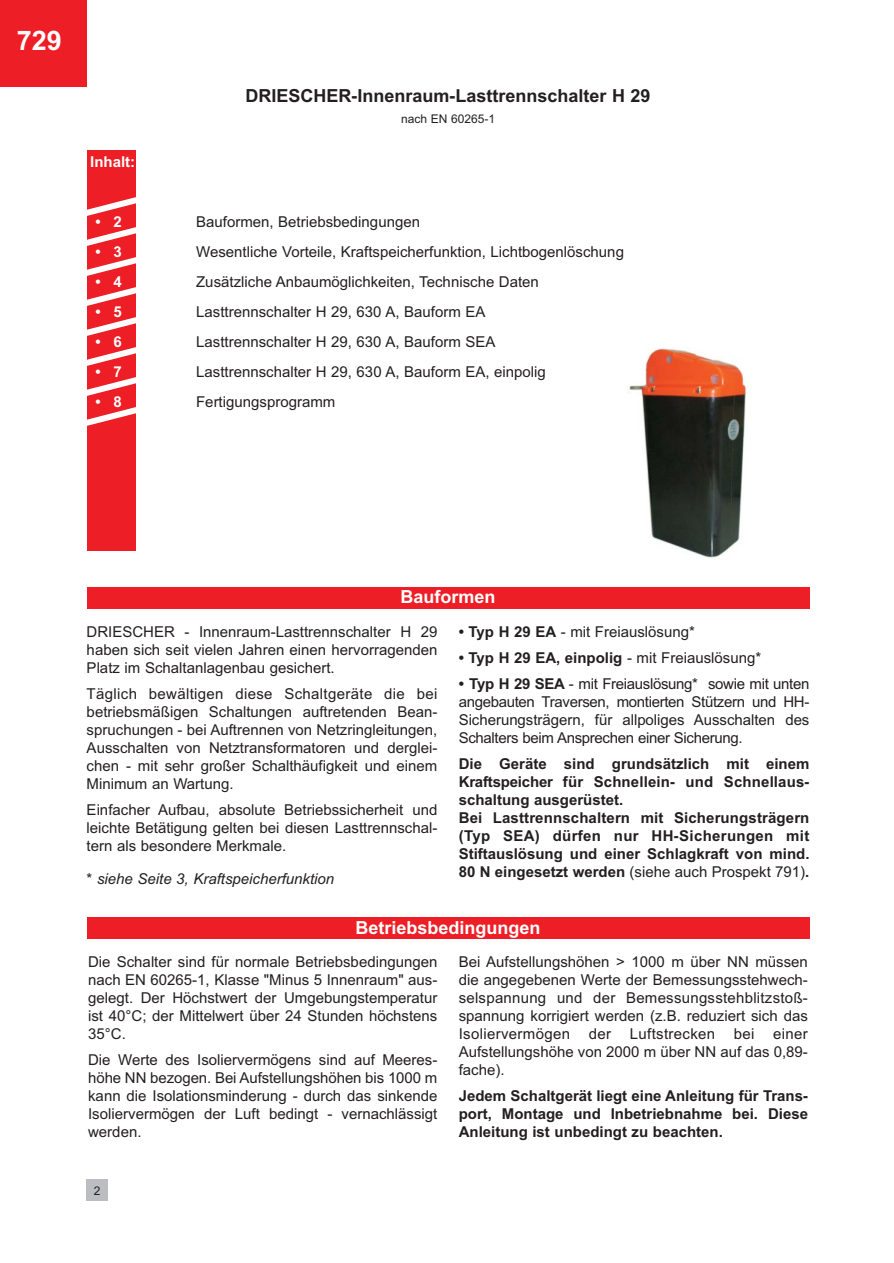
<style>
.page{position:relative;width:894px;height:1263px;background:#fff}
.page>*{position:absolute;margin:0;border:0;box-sizing:border-box;transform-origin:0 0}
.t1{font:27px "Arial Bold MS";color:#fff}
.t2{font:18px "Arial Bold MS";color:#231f20}
.t3{font:18px "Arial Bold MS";color:#fff}
.t4{font:15px/18px "Arial MS";color:#231f20;text-align:justify}
.t5{font:15px/18px "Arial Bold MS";color:#231f20}
.t6{font:15px "Arial Italic MS";color:#231f20}
.t7{font:15px "Arial Bold MS";color:#fff}
.t8{font:12px "Arial MS";color:#231f20}
.s1{font-family:"Arial Bold MS"}
.s2{font-family:"Arial Italic MS"}
.s3{font-family:"Arial MS"}
</style>
<div class="page">
<div style="left:87px;top:150px;width:49px;height:401px;background:#ed1e25"></div>
<div style="left:87px;top:1180px;width:21px;height:21px;background:#bbbdc0"></div>
<div style="left:0;top:0;width:87px;height:87px;background:#ed1e25"></div>
<div style="left:87px;top:587px;width:722px;height:22px;background:#ed1e25"></div>
<div style="left:87px;top:918px;width:722px;height:21px;background:#ed1e25"></div>
<svg style="left:87px;top:197px;width:49px;height:229px"></svg>
<img style="left:629px;top:348px;width:118px;height:210px">
<h1 class="t1" style="left:17px;top:31px;width:47px">729</h1>
<p class="t7" style="left:90px;top:156px;width:46px">Inhalt:</p>
<p class="t2" style="left:246px;top:89px;width:407px">DRIESCHER-Innenraum-Lasttrennschalter H 29</p>
<p class="t8" style="left:401px;top:115px;width:96px">nach EN 60265-1</p>
<p class="t7" style="left:95px;top:216px;width:28px">• 2</p>
<p class="t4" style="left:196px;top:214px;width:225px">Bauformen, Betriebsbedingungen</p>
<p class="t7" style="left:95px;top:246px;width:28px">• 3</p>
<p class="t4" style="left:196px;top:244px;width:429px">Wesentliche Vorteile, Kraftspeicherfunktion, Lichtbogenlöschung</p>
<p class="t7" style="left:95px;top:276px;width:28px">• 4</p>
<p class="t4" style="left:196px;top:274px;width:344px">Zusätzliche Anbaumöglichkeiten, Technische Daten</p>
<p class="t7" style="left:95px;top:306px;width:28px">• 5</p>
<p class="t4" style="left:196px;top:304px;width:291px">Lasttrennschalter H 29, 630 A, Bauform EA</p>
<p class="t7" style="left:95px;top:336px;width:28px">• 6</p>
<p class="t4" style="left:196px;top:334px;width:301px">Lasttrennschalter H 29, 630 A, Bauform SEA</p>
<p class="t7" style="left:95px;top:366px;width:28px">• 7</p>
<p class="t4" style="left:196px;top:364px;width:351px">Lasttrennschalter H 29, 630 A, Bauform EA, einpolig</p>
<p class="t7" style="left:95px;top:396px;width:28px">• 8</p>
<p class="t4" style="left:196px;top:394px;width:141px">Fertigungsprogramm</p>
<p class="t3" style="left:401px;top:591px;width:97px">Bauformen</p>
<p class="t4" style="left:87px;top:624px;width:352px">DRIESCHER - Innenraum-Lasttrennschalter H 29 haben sich seit vielen Jahren einen hervorragenden Platz im Schaltanlagenbau gesichert.</p>
<p class="t4" style="left:87px;top:686px;width:352px">Täglich bewältigen diese Schaltgeräte die bei betriebsmäßigen Schaltungen auftretenden Bean&shy;spruchungen - bei Auftrennen von Netzringleitungen, Ausschalten von Netztransformatoren und derglei&shy;chen - mit sehr großer Schalthäufigkeit und einem Minimum an Wartung.</p>
<p class="t4" style="left:87px;top:802px;width:352px">Einfacher Aufbau, absolute Betriebssicherheit und leichte Betätigung gelten bei diesen Lasttrennschal&shy;tern als besondere Merkmale.</p>
<p class="t6" style="left:87px;top:873px;width:249px">* siehe Seite 3, Kraftspeicherfunktion</p>
<p class="t4" style="left:459px;top:624px;width:238px"><span class="s1">• Typ H 29 EA</span> - mit Freiauslösung<span class="s2">*</span></p>
<p class="t5" style="left:459px;top:650px;width:304px">• Typ H 29 EA, einpolig <span class="s3">- mit Freiauslösung</span><span class="s2">*</span></p>
<p class="t4" style="left:459px;top:676px;width:352px"><span class="s1">• Typ H 29 SEA</span> - mit Freiauslösung<span class="s2">*</span> sowie mit unten angebauten Traversen, montierten Stützern und HH-Sicherungsträgern, für allpoliges Ausschalten des Schalters beim Ansprechen einer Sicherung.</p>
<p class="t5" style="left:459px;top:756px;width:352px">Die Geräte sind grundsätzlich mit einem Kraftspeicher für Schnellein- und Schnellaus&shy;schaltung ausgerüstet.<br>Bei Lasttrennschaltern mit Sicherungsträgern (Typ SEA) dürfen nur HH-Sicherungen mit Stiftauslösung und einer Schlagkraft von mind.</p>
<p class="t4" style="left:459px;top:864px;width:352px"><span class="s1">80 N eingesetzt werden</span> (siehe auch Prospekt 791)<span class="s1">.</span></p>
<p class="t3" style="left:356px;top:921px;width:187px">Betriebsbedingungen</p>
<p class="t4" style="left:88px;top:954px;width:351px">Die Schalter sind für normale Betriebsbedingungen nach EN 60265-1, Klasse "Minus 5 Innenraum" aus&shy;gelegt. Der Höchstwert der Umgebungstemperatur ist 40°C; der Mittelwert über 24 Stunden höchstens 35°C.</p>
<p class="t4" style="left:88px;top:1052px;width:351px">Die Werte des Isoliervermögens sind auf Meeres&shy;höhe NN bezogen. Bei Aufstellungshöhen bis 1000 m kann die Isolationsminderung - durch das sinkende Isoliervermögen der Luft bedingt - vernachlässigt werden.</p>
<p class="t4" style="left:459px;top:954px;width:351px">Bei Aufstellungshöhen &gt; 1000 m über NN müssen die angegebenen Werte der Bemessungsstehwech&shy;selspannung und der Bemessungsstehblitzstoß&shy;spannung korrigiert werden (z.B. reduziert sich das Isoliervermögen der Luftstrecken bei einer Aufstellungshöhe von 2000 m über NN auf das 0,89- fache).</p>
<p class="t5" style="left:459px;top:1088px;width:351px;text-align:justify">Jedem Schaltgerät liegt eine Anleitung für Trans&shy;port, Montage und Inbetriebnahme bei. Diese Anleitung ist unbedingt zu beachten.</p>
<p class="t8" style="left:94px;top:1186px;width:8px">2</p>
</div>
